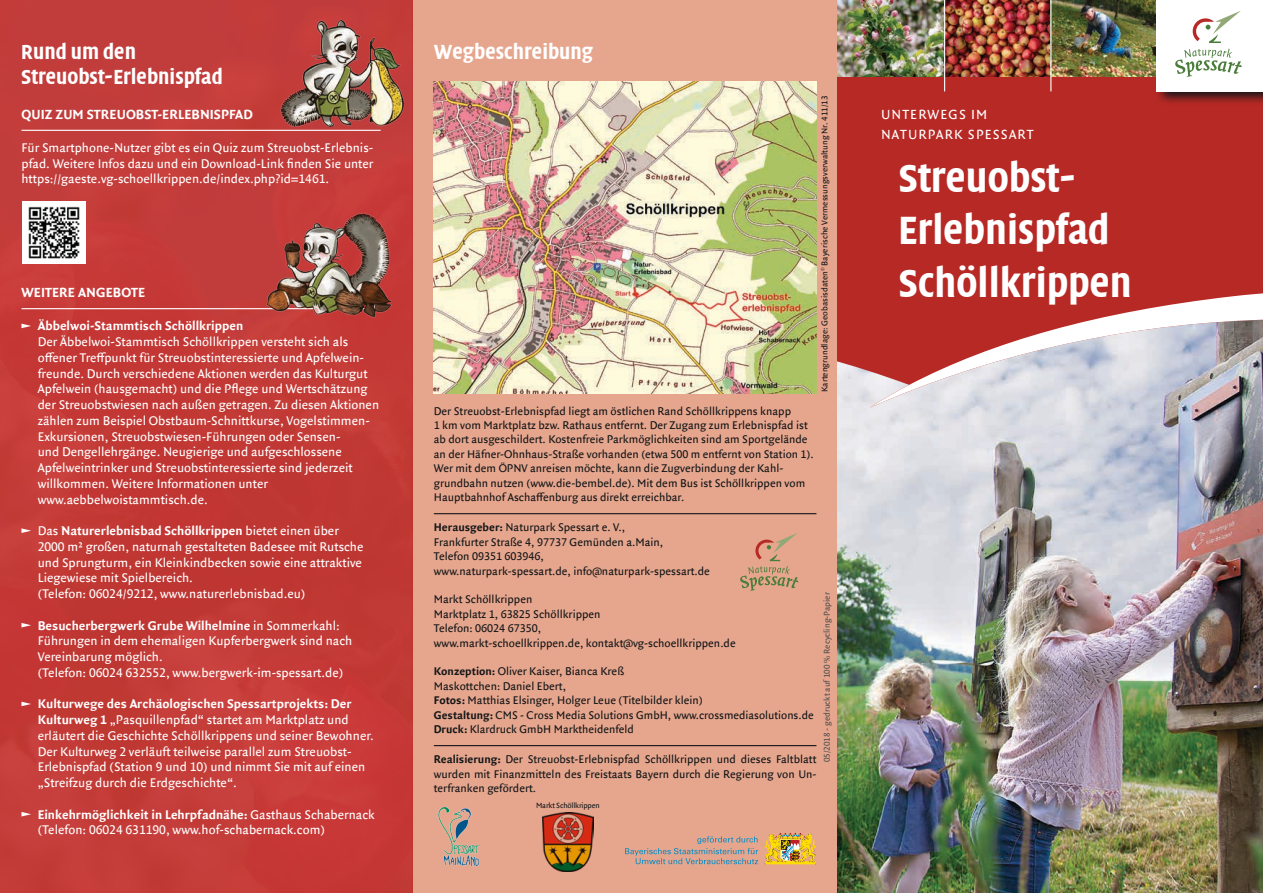
<style>
.page{position:relative;width:1263px;height:893px;background:#fff}
.page>*{position:absolute;margin:0;border:0;box-sizing:border-box;transform-origin:0 0}
.t1{font:700 40.5px/52.5px "Quadraat Head Offc";color:#fff}
.t2{font:700 21px/25.2px "Quadraat Head Offc";color:#fff}
.t3{font:700 14.25px "Quadraat Sans Offc";letter-spacing:.005em;color:#fff}
.t4{font:14.25px/19.5px "Quadraat Sans Offc";letter-spacing:.08em;color:#fff}
.t5{font:13.5px/15.8px "Quadraat Sans Offc";color:#fff}
.t6{font:700 13.5px "Quadraat Sans Offc";color:#fff}
.t7{font:12px/14.4px "Quadraat Sans Offc";color:#141617}
.t8{font:9px "Quadraat Sans Offc";color:#141617}
.t9{font:9px "Quadraat Sans Offc";color:#4e4e4e}
.t10{font:8.1px "Quadraat Sans Offc";letter-spacing:-.02em;color:#141617}
.s1{font-weight:700}
</style>
<div class="page">
<div style="left:412px;top:0;width:426px;height:893px;background:#e6a68e"></div>
<img style="left:837px;top:419px;width:426px;height:474px">
<div style="left:837px;top:0;width:426px;height:419px;background:#b72925"></div>
<svg style="left:869px;top:236px;width:394px;height:192px;background:#c47d7f"></svg>
<img style="left:434px;top:82px;width:382px;height:311px">
<img style="left:838px;top:0;width:317px;height:77px">
<svg style="left:1155px;top:0;width:108px;height:106px;background:#8e3d39"></svg>
<div style="left:1157px;top:0;width:106px;height:91px;background:#fff"></div>
<hr style="left:944px;top:0;width:1px;height:91px;background:#fff">
<hr style="left:1050px;top:0;width:1px;height:91px;background:#fff">
<svg style="left:1175px;top:49px;width:67px;height:28px"></svg>
<svg style="left:1193px;top:11px;width:48px;height:32px"></svg>
<div style="left:0;top:0;width:412px;height:893px;background:#c33b37"></div>
<hr style="left:434px;top:513px;width:382px;height:1px;background:#141617">
<hr style="left:434px;top:745px;width:382px;height:1px;background:#141617">
<img style="left:543px;top:812px;width:50px;height:60px">
<img style="left:438px;top:807px;width:42px;height:60px">
<img style="left:764px;top:833px;width:52px;height:31px">
<svg style="left:625px;top:836px;width:133px;height:28px"></svg>
<hr style="left:21px;top:130px;width:360px;height:1px;background:#fff">
<hr style="left:21px;top:308px;width:360px;height:1px;background:#fff">
<svg style="left:21px;top:324px;width:10px;height:4px"></svg>
<svg style="left:21px;top:528px;width:10px;height:5px"></svg>
<svg style="left:21px;top:623px;width:10px;height:4px"></svg>
<svg style="left:21px;top:702px;width:10px;height:4px"></svg>
<svg style="left:21px;top:812px;width:10px;height:4px"></svg>
<svg style="left:740px;top:533px;width:58px;height:58px"></svg>
<img style="left:268px;top:19px;width:137px;height:112px">
<img style="left:259px;top:213px;width:133px;height:105px">
<img style="left:23px;top:202px;width:63px;height:61px">
<h2 class="t2" style="left:21px;top:39px;width:203px">Rund um den<br>Streuobst-Erlebnispfad</h2>
<h2 class="t2" style="left:434px;top:39px;width:161px">Wegbeschreibung</h2>
<p class="t3" style="left:21px;top:106px;width:231px">Quiz zum Streuobst-Erlebnispfad</p>
<p class="t5" style="left:21px;top:140px;width:353px;text-align:justify">Für Smartphone-Nutzer gibt es ein Quiz zum Streuobst-Erlebnis&shy;pfad. Weitere Infos dazu und ein Download-Link finden Sie unter https://gaeste.vg-schoellkrippen.de/index.php?id=1461.</p>
<p class="t3" style="left:21px;top:285px;width:20px">WEITE</p>
<p class="t3" style="left:59px;top:285px;width:56px">RE aNGEBOTE</p>
<p class="t6" style="left:38px;top:318px;width:207px">Äbbelwoi-Stammtisch Schöllkrippen</p>
<p class="t5" style="left:38px;top:334px;width:343px">Der Äbbelwoi-Stammtisch Schöllkrippen versteht sich als offener Treffpunkt für Streuobstinteressierte und Apfelwein&shy;freunde. Durch verschiedene Aktionen werden das Kulturgut Apfelwein (hausgemacht) und die Pflege und Wertschätzung der Streuobstwiesen nach außen getragen. Zu diesen Aktionen zählen zum Beispiel Obstbaum-Schnittkurse, Vogelstimmen-Exkursionen, Streuobstwiesen-Führungen oder Sensen-<br>und Dengellehrgänge. Neugierige und aufgeschlossene Apfelweintrinker und Streuobstinteressierte sind jederzeit willkommen. Weitere Informationen unter www.aebbelwoistammtisch.de.</p>
<p class="t5" style="left:38px;top:523px;width:327px">Das <span class="s1">Naturerlebnisbad Schöllkrippen</span> bietet einen über 2000 m² großen, naturnah gestalteten Badesee mit Rutsche und Sprungturm, ein Kleinkindbecken sowie eine attraktive Liegewiese mit Spielbereich.<br>(Telefon: 06024/9212, www.naturerlebnisbad.eu)</p>
<p class="t5" style="left:38px;top:618px;width:316px"><span class="s1">Besucherbergwerk Grube Wilhelmine</span> in Sommerkahl:<br>Führungen in dem ehemaligen Kupferbergwerk sind nach Vereinbarung möglich.<br>(Telefon: 06024 632552, www.bergwerk-im-spessart.de)</p>
<p class="t5" style="left:38px;top:696px;width:338px"><span class="s1">Kulturwege des Archäologischen Spessartprojekts: Der Kulturweg 1</span> „Pasquillenpfad“ startet am Marktplatz und erläutert die Geschichte Schöllkrippens und seiner Bewohner.<br>Der Kulturweg 2 verläuft teilweise parallel zum Streuobst-Erlebnispfad (Station 9 und 10) und nimmt Sie mit auf einen „Streifzug durch die Erdgeschichte“.</p>
<p class="t5" style="left:38px;top:807px;width:339px"><span class="s1">Einkehrmöglichkeit in Lehrpfadnähe:</span> Gasthaus Schabernack (Telefon: 06024 631190, www.hof-schabernack.com)</p>
<p class="t8" style="left:819px;top:392px;width:298px;rotate:-90deg">Kartengrundlage: Geobasisdaten<sup>©</sup> Bayerische Vermessungsverwaltung Nr. 411/13</p>
<p class="t7" style="left:434px;top:404px;width:381px">Der Streuobst-Erlebnispfad liegt am östlichen Rand Schöllkrippens knapp<br>1 km vom Marktplatz bzw. Rathaus entfernt. Der Zugang zum Erlebnispfad ist ab dort ausgeschildert. Kostenfreie Parkmöglichkeiten sind am Sportgelände an der Häfner-Ohnhaus-Straße vorhanden (etwa 500 m entfernt von Station 1).<br>Wer mit dem ÖPNV anreisen möchte, kann die Zugverbindung der Kahl&shy;grundbahn nutzen (www.die-bembel.de). Mit dem Bus ist Schöllkrippen vom Hauptbahnhof Aschaffenburg aus direkt erreichbar.</p>
<p class="t7" style="left:434px;top:521px;width:278px"><span class="s1">Herausgeber:</span> Naturpark Spessart e. V.,<br>Frankfurter Straße 4, 97737 Gemünden a.Main,<br>Telefon 09351 603946,<br>www.naturpark-spessart.de, info@naturpark-spessart.de</p>
<p class="t7" style="left:434px;top:593px;width:303px">Markt Schöllkrippen<br>Marktplatz 1, 63825 Schöllkrippen<br>Telefon: 06024 67350,<br>www.markt-schoellkrippen.de, kontakt@vg-schoellkrippen.de</p>
<p class="t7" style="left:434px;top:665px;width:381px"><span class="s1">Konzeption:</span> Oliver Kaiser, Bianca Kreß<br>Maskottchen: Daniel Ebert,<br><span class="s1">Fotos:</span> Matthias Elsinger, Holger Leue (Titelbilder klein)<br><span class="s1">Gestaltung:</span> CMS - Cross Media Solutions GmbH, www.crossmediasolutions.de <span class="s1">Druck:</span> Klardruck GmbH Marktheidenfeld</p>
<p class="t7" style="left:434px;top:752px;width:384px;text-align:justify"><span class="s1">Realisierung:</span> Der Streuobst-Erlebnispfad Schöllkrippen und dieses Faltblatt wurden mit Finanzmitteln des Freistaats Bayern durch die Regierung von Un&shy;terfranken gefördert.</p>
<p class="t10" style="left:536px;top:801px;width:65px">Markt Schöllkrippen</p>
<p class="t9" style="left:822px;top:762px;width:172px;rotate:-90deg">05/2018 - gedruckt auf 100 % Recycling-Papier</p>
<p class="t4" style="left:881px;top:105px;width:154px">UNTERWEGS IM<br>NATURPARK SPESSART</p>
<h1 class="t1" style="left:898px;top:153px;width:235px">Streuobst-<br>Erlebnispfad<br>Schöllkrippen</h1>
</div>
